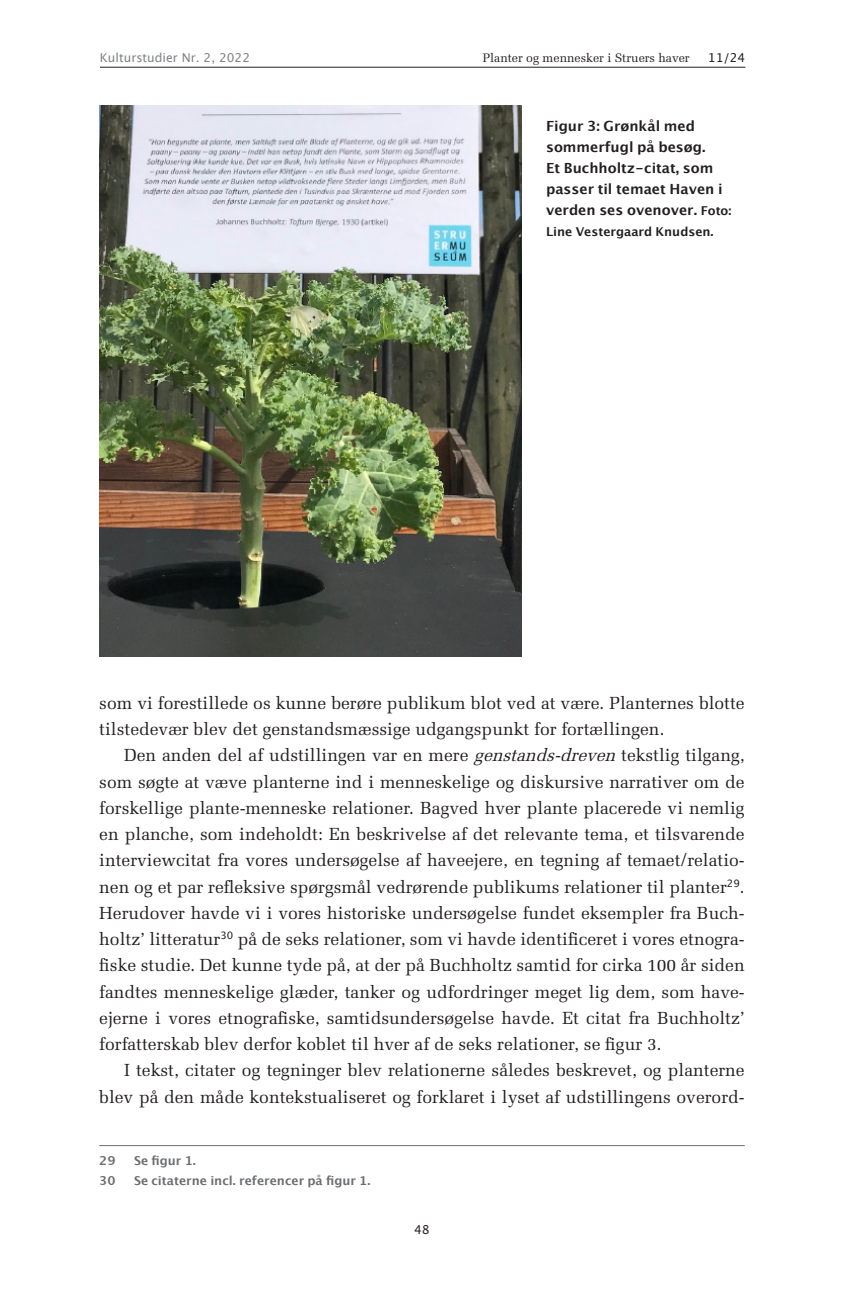
<style>
.page{position:relative;width:844px;height:1290px;background:#fff}
.page>*{position:absolute;margin:0;border:0;box-sizing:border-box;transform-origin:0 0}
.t1{font:17.5px/26.2px "Melior";color:#231f20}
.t2{font:700 14px/21px "Lucida Grande";color:#231f20}
.t3{font:700 12.25px "Lucida Grande";color:#6c6d70}
.t4{font:12.25px "Melior";color:#231f20}
.t5{font:700 12.25px "Lucida Grande";color:#231f20}
.t6{font:12.25px "Lucida Grande";color:#808285}
.t7{font:12.25px "Lucida Grande";color:#231f20}
.s1{font-size:12.25px}
.s2{font-style:italic}
</style>
<div class="page">
<hr style="left:100px;top:67px;width:645px;height:1px;background:#231f20">
<hr style="left:99px;top:1145px;width:645px;height:1px;background:#6c6d70">
<img style="left:100px;top:105px;width:421px;height:551px">
<p class="t6" style="left:100px;top:50px;width:151px">Kulturstudier Nr. 2, 2022</p>
<p class="t4" style="left:482px;top:50px;width:208px">Planter og mennesker i Struers haver</p>
<p class="t7" style="left:707px;top:50px;width:39px">11/24</p>
<p class="t2" style="left:546px;top:115px;width:187px">Figur 3: Grønkål med sommerfugl på besøg.<br>Et Buchholtz-citat, som passer til temaet Haven i verden ses ovenover. <span class="s1">Foto:</span></p>
<p class="t5" style="left:546px;top:224px;width:169px">Line Vestergaard Knudsen.</p>
<p class="t1" style="left:99px;top:690px;width:646px">som vi forestillede os kunne berøre publikum blot ved at være. Planternes blotte tilstedevær blev det genstandsmæssige udgangspunkt for fortællingen.</p>
<p class="t1" style="left:99px;top:742px;width:646px;text-align:justify;text-indent:25px">Den anden del af udstillingen var en mere <span class="s2">genstands-dreven</span> tekstlig tilgang, som søgte at væve planterne ind i menneskelige og diskursive narrativer om de forskellige plante-menneske relationer. Bagved hver plante placerede vi nemlig en planche, som indeholdt: En beskrivelse af det relevante tema, et tilsvarende interviewcitat fra vores undersøgelse af haveejere, en tegning af temaet/relatio&shy;nen og et par refleksive spørgsmål vedrørende publikums relationer til planter<sup>29</sup>.<br>Herudover havde vi i vores historiske undersøgelse fundet eksempler fra Buch&shy;holtz’ litteratur<sup>30</sup> på de seks relationer, som vi havde identificeret i vores etnogra&shy;fiske studie. Det kunne tyde på, at der på Buchholtz samtid for cirka 100 år siden fandtes menneskelige glæder, tanker og udfordringer meget lig dem, som have&shy;ejerne i vores etnografiske, samtidsundersøgelse havde. Et citat fra Buchholtz’ forfatterskab blev derfor koblet til hver af de seks relationer, se figur 3.</p>
<p class="t1" style="left:99px;top:1057px;width:646px;text-align:right">I tekst, citater og tegninger blev relationerne således beskrevet, og planterne blev på den måde kontekstualiseret og forklaret i lyset af udstillingens overord-</p>
<p class="t3" style="left:99px;top:1153px;width:18px">29</p>
<p class="t3" style="left:134px;top:1153px;width:63px">Se figur 1.</p>
<p class="t3" style="left:99px;top:1173px;width:18px">30</p>
<p class="t3" style="left:134px;top:1173px;width:238px">Se citaterne incl. referencer på figur 1.</p>
<p class="t7" style="left:414px;top:1222px;width:17px">48</p>
</div>
